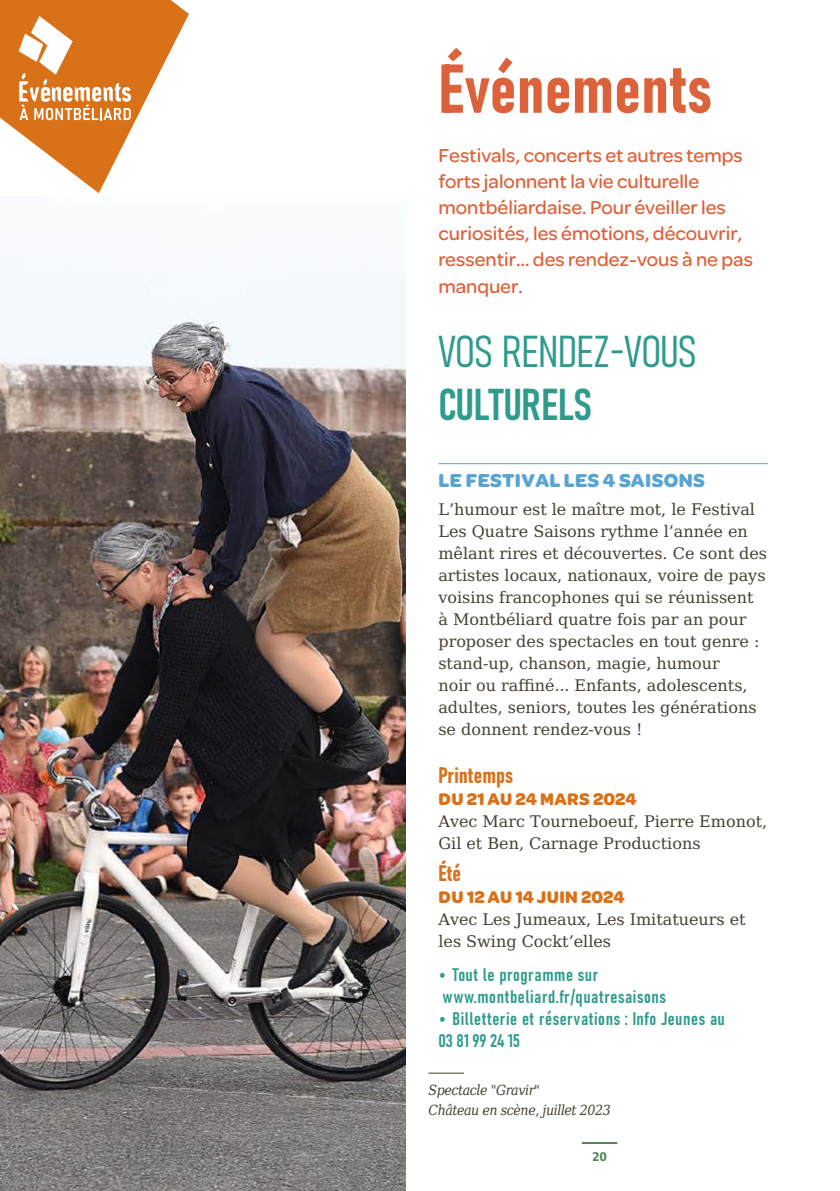
<style>
.page{position:relative;width:840px;height:1191px;background:#fff}
.page>*{position:absolute;margin:0;border:0;box-sizing:border-box;transform-origin:0 0}
.titre_activité{font:68px "Bahnschrift";color:#dc623b}
.info_pratiques{font:44px/52.8px "Bahnschrift";letter-spacing:-.01em;color:#2f9b8d}
.titre_activité-2{font:22px "Bahnschrift";color:#d97118}
.info_pratiques-2{font:500 20px/26px "Omnes";color:#dc623b}
.titre_activité-3{font:700 20px "Omnes";letter-spacing:.02em;color:#59a4d1}
.info_pratiques-3{font:18px/22px "Bahnschrift";letter-spacing:.03em;color:#2f9b8d}
.titre_activité-4{font:700 18px "Omnes";color:#d97118}
.info_pratiques-4{font:16px/22px "DejaVu Math Te X Gyre";color:#463f32}
.info_pratiques-5{font:italic 14px/20px "DejaVu Serif Condensed";letter-spacing:-.03em;color:#463f32}
.pagination_droite{font:700 12px "DejaVu Sans Condensed";color:#518656}
.s1{font-family:"DejaVu Serif Condensed"}
</style>
<div class="page">
<img style="left:0;top:260px;width:405px;height:931px">
<hr style="left:438px;top:463px;width:329px;height:1px;background:#59a4d1">
<svg style="left:0;top:0;width:189px;height:193px"></svg>
<hr style="left:581px;top:1142px;width:36px;height:2px;background:#518656">
<hr style="left:428px;top:1072px;width:35px;height:1px;background:#463f32">
<p class="titre_activité" style="left:438px;top:37px;width:275px">Événements</p>
<p class="info_pratiques-2" style="left:438px;top:141px;width:316px">Festivals, concerts et autres temps forts jalonnent la vie culturelle montbéliardaise. Pour éveiller les curiosités, les émotions, découvrir, ressentir… des rendez-vous à ne pas manquer.</p>
<p class="info_pratiques" style="left:438px;top:322px;width:259px">VOS RENDEZ-VOUS<br>CULTURELS</p>
<p class="titre_activité-3" style="left:438px;top:466px;width:268px">LE FESTIVAL LES 4 SAISONS</p>
<p class="info_pratiques-4" style="left:438px;top:498px;width:330px">L’humour est le maître mot, le Festival Les Quatre Saisons rythme l’année en mêlant rires et découvertes. Ce sont des artistes locaux, nationaux, voire de pays voisins francophones qui se réunissent<br>à Montbéliard quatre fois par an pour proposer des spectacles en tout genre : stand-up, chanson, magie, humour<br>noir ou raffiné… Enfants, adolescents, adultes, seniors, toutes les générations se donnent rendez-vous !</p>
<p class="titre_activité-2" style="left:438px;top:758px;width:76px">Printemps</p>
<p class="titre_activité-4" style="left:438px;top:786px;width:199px">DU 21 AU 24 MARS 2024</p>
<p class="info_pratiques-4" style="left:438px;top:810px;width:330px">Avec Marc Tourneboeuf, Pierre Emonot,<br>Gil et Ben, Carnage Productions</p>
<p class="titre_activité-2" style="left:438px;top:856px;width:24px">Été</p>
<p class="titre_activité-4" style="left:438px;top:884px;width:187px">DU 12 AU 14 JUIN 2024</p>
<p class="info_pratiques-4" style="left:438px;top:908px;width:308px">Avec Les Jumeaux, Les Imitatueurs et les Swing Cockt’elles</p>
<p class="info_pratiques-3" style="left:438px;top:962px;width:229px"><span class="s1">∙</span> Tout le programme sur www.montbeliard.fr/quatresaisons</p>
<p class="info_pratiques-3" style="left:438px;top:1006px;width:287px"><span class="s1">∙</span> Billetterie et réservations : Info Jeunes au<br>03 81 99 24 15</p>
<p class="info_pratiques-5" style="left:428px;top:1079px;width:183px">Spectacle "Gravir"<br>Château en scène, juillet 2023</p>
<p class="pagination_droite" style="left:592px;top:1146px;width:16px">20</p>
</div>
